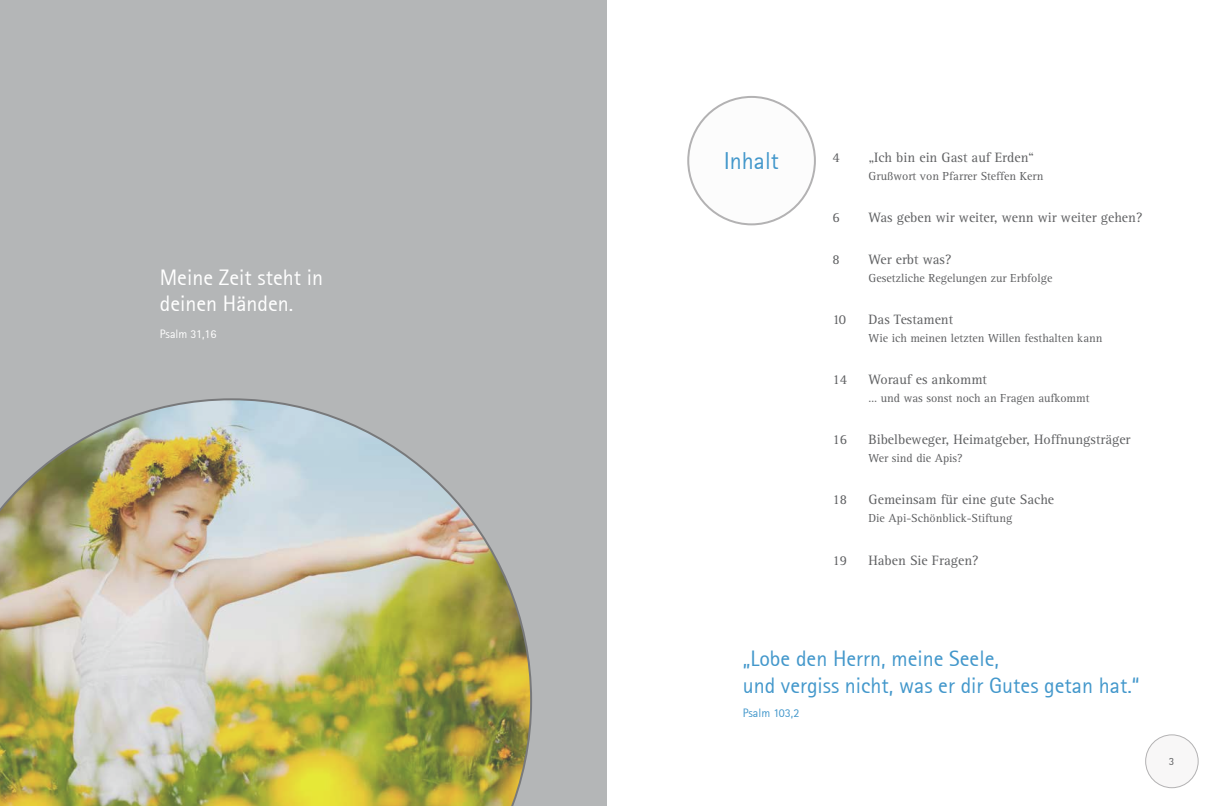
<style>
.page{position:relative;width:1214px;height:806px;background:#fff}
.page>*{position:absolute;margin:0;border:0;box-sizing:border-box;transform-origin:0 0}
.t1{font:24px "Agfa Rotis Sans Serif";color:#4297cb}
.t2{font:22px/26.4px "Agfa Rotis Sans Serif";color:#4297cb}
.t3{font:22px/26.4px "Agfa Rotis Sans Serif";color:#fff}
.t4{font:14px "Rotis Serif Std";color:#5f6062}
.t5{font:12px "Rotis Serif Std";color:#5f6062}
.t6{font:12px "Agfa Rotis Sans Serif";color:#fff}
.t7{font:12px "Agfa Rotis Sans Serif";color:#4297cb}
.t8{font:11px "Agfa Rotis Sans Serif";color:#5f6062}
</style>
<div class="page">
<div style="left:0;top:0;width:607px;height:805px;background:#b4b6b7"></div>
<img style="left:0;top:398px;width:532px;height:407px">
<div style="left:1145px;top:734px;width:52px;height:53px;background:#f8f7f7;border-radius:50%"></div>
<div style="left:1144px;top:733px;width:54px;height:54px;border:1px solid #b3b2b3;border-radius:50%"></div>
<h2 class="t3" style="left:160px;top:264px;width:165px">Meine Zeit steht in deinen Händen.</h2>
<p class="t6" style="left:160px;top:326px;width:58px">Psalm 31,16</p>
<h1 class="t1" style="left:723px;top:146px;width:57px">Inhalt</h1>
<p class="t4" style="left:832px;top:149px;width:9px">4</p>
<p class="t4" style="left:868px;top:149px;width:167px">„Ich bin ein Gast auf Erden“</p>
<p class="t5" style="left:868px;top:169px;width:176px">Grußwort von Pfarrer Steffen Kern</p>
<p class="t4" style="left:832px;top:209px;width:9px">6</p>
<p class="t4" style="left:868px;top:209px;width:275px">Was geben wir weiter, wenn wir weiter gehen?</p>
<p class="t4" style="left:832px;top:251px;width:9px">8</p>
<p class="t4" style="left:868px;top:251px;width:85px">Wer erbt was?</p>
<p class="t5" style="left:868px;top:271px;width:185px">Gesetzliche Regelungen zur Erbfolge</p>
<p class="t4" style="left:832px;top:311px;width:15px">10</p>
<p class="t4" style="left:868px;top:311px;width:86px">Das Testament</p>
<p class="t5" style="left:868px;top:331px;width:235px">Wie ich meinen letzten Willen festhalten kann</p>
<p class="t4" style="left:832px;top:371px;width:16px">14</p>
<p class="t4" style="left:868px;top:371px;width:120px">Worauf es ankommt</p>
<p class="t5" style="left:868px;top:391px;width:222px">… und was sonst noch an Fragen aufkommt</p>
<p class="t4" style="left:832px;top:431px;width:16px">16</p>
<p class="t4" style="left:868px;top:431px;width:263px">Bibelbeweger, Heimatgeber, Hoffnungsträger</p>
<p class="t5" style="left:868px;top:451px;width:96px">Wer sind die Apis?</p>
<p class="t4" style="left:832px;top:491px;width:16px">18</p>
<p class="t4" style="left:868px;top:491px;width:187px">Gemeinsam für eine gute Sache</p>
<p class="t5" style="left:868px;top:511px;width:145px">Die Api-Schönblick-Stiftung</p>
<p class="t4" style="left:832px;top:551px;width:16px">19</p>
<p class="t4" style="left:868px;top:551px;width:112px">Haben Sie Fragen?</p>
<h2 class="t2" style="left:742px;top:645px;width:398px">„Lobe den Herrn, meine Seele,<br>und vergiss nicht, was er dir Gutes getan hat.“</h2>
<p class="t7" style="left:742px;top:705px;width:58px">Psalm 103,2</p>
<p class="t8" style="left:1168px;top:754px;width:7px">3</p>
</div>
